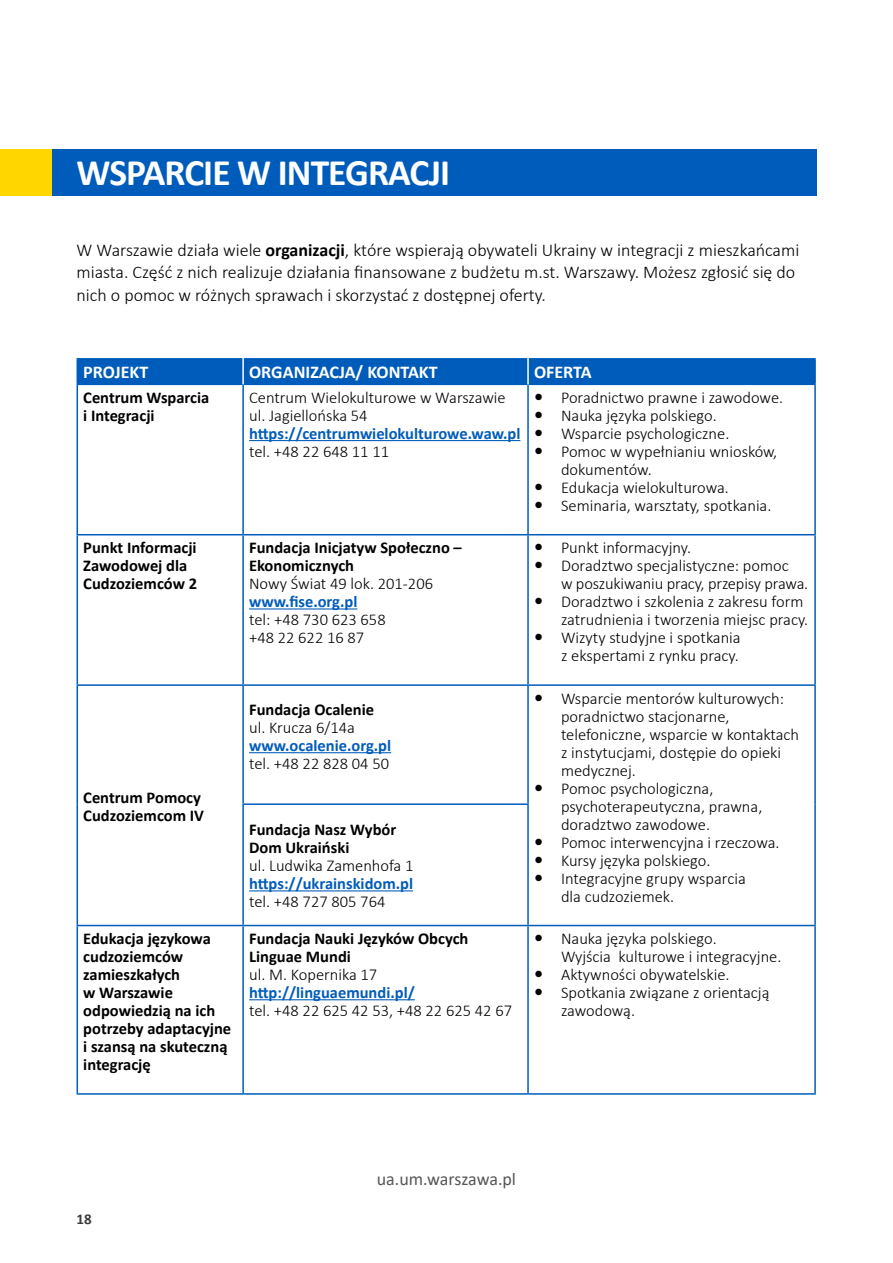
<style>
.page{position:relative;width:893px;height:1263px;background:#fff}
.page>*{position:absolute;margin:0;border:0;box-sizing:border-box;transform-origin:0 0}
.Naglowek_1{font:700 37.5px "Calibri";letter-spacing:-.025em;color:#fff}
.Naglowek_1-2{font:300 18px/22.5px "Calibri";color:#000}
.t1{font:700 18px "Calibri";color:#fff}
.t2{font:18px "Calibri";letter-spacing:-.01em;color:#575756}
.Normal_tabela{font:300 16.5px/18px "Calibri";color:#000}
.Normal_tabela-2{font:700 16.5px/18px "Calibri";color:#000}
.Normal_tabela-3{font:700 16.5px "Calibri";color:#005cba}
.t3{font:700 15px "Calibri";color:#3c3c3b}
.s1{font-weight:700}
</style>
<div class="page">
<div style="left:0;top:149px;width:816px;height:47px;background:#005cba"></div>
<div style="left:0;top:149px;width:51px;height:47px;background:#ffd600"></div>
<hr style="left:77px;top:358px;width:166px;height:2px;background:#005cba">
<div style="left:77px;top:359px;width:737px;height:25px;background:#005cba"></div>
<hr style="left:243px;top:358px;width:285px;height:2px;background:#005cba">
<hr style="left:528px;top:358px;width:288px;height:2px;background:#005cba">
<hr style="left:814px;top:360px;width:2px;height:24px;background:#005cba">
<hr style="left:77px;top:384px;width:166px;height:1px;background:#005cba">
<hr style="left:77px;top:385px;width:1px;height:149px;background:#005cba">
<hr style="left:243px;top:384px;width:285px;height:1px;background:#005cba">
<hr style="left:242px;top:385px;width:2px;height:149px;background:#005cba">
<hr style="left:528px;top:384px;width:288px;height:1px;background:#005cba">
<hr style="left:527px;top:385px;width:2px;height:149px;background:#005cba">
<hr style="left:814px;top:385px;width:2px;height:149px;background:#005cba">
<hr style="left:77px;top:534px;width:166px;height:1px;background:#005cba">
<hr style="left:77px;top:535px;width:1px;height:149px;background:#005cba">
<hr style="left:243px;top:534px;width:285px;height:1px;background:#005cba">
<hr style="left:242px;top:535px;width:2px;height:149px;background:#005cba">
<hr style="left:528px;top:534px;width:288px;height:1px;background:#005cba">
<hr style="left:527px;top:535px;width:2px;height:149px;background:#005cba">
<hr style="left:814px;top:535px;width:2px;height:149px;background:#005cba">
<hr style="left:77px;top:926px;width:1px;height:167px;background:#005cba">
<hr style="left:77px;top:1093px;width:166px;height:2px;background:#005cba">
<hr style="left:77px;top:684px;width:166px;height:2px;background:#005cba">
<hr style="left:77px;top:686px;width:1px;height:118px;background:#005cba">
<hr style="left:77px;top:804px;width:1px;height:121px;background:#005cba">
<hr style="left:77px;top:925px;width:166px;height:1px;background:#005cba">
<hr style="left:242px;top:926px;width:2px;height:167px;background:#005cba">
<hr style="left:243px;top:1093px;width:285px;height:2px;background:#005cba">
<hr style="left:527px;top:926px;width:2px;height:167px;background:#005cba">
<hr style="left:814px;top:926px;width:2px;height:167px;background:#005cba">
<hr style="left:528px;top:1093px;width:288px;height:2px;background:#005cba">
<hr style="left:528px;top:684px;width:288px;height:2px;background:#005cba">
<hr style="left:814px;top:686px;width:2px;height:118px;background:#005cba">
<hr style="left:814px;top:804px;width:2px;height:121px;background:#005cba">
<hr style="left:528px;top:925px;width:288px;height:1px;background:#005cba">
<hr style="left:242px;top:805px;width:2px;height:120px;background:#005cba">
<hr style="left:527px;top:805px;width:2px;height:120px;background:#005cba">
<hr style="left:243px;top:925px;width:285px;height:1px;background:#005cba">
<hr style="left:243px;top:684px;width:285px;height:2px;background:#005cba">
<hr style="left:242px;top:686px;width:2px;height:117px;background:#005cba">
<hr style="left:527px;top:686px;width:2px;height:117px;background:#005cba">
<hr style="left:242px;top:803px;width:287px;height:2px;background:#005cba">
<hr style="left:249px;top:440px;width:271px;height:1px;background:#005cba">
<hr style="left:249px;top:608px;width:108px;height:1px;background:#005cba">
<hr style="left:249px;top:752px;width:142px;height:1px;background:#005cba">
<hr style="left:249px;top:890px;width:164px;height:1px;background:#005cba">
<hr style="left:249px;top:999px;width:166px;height:1px;background:#005cba">
<hr style="left:242px;top:358px;width:2px;height:26px;background:#fff">
<hr style="left:527px;top:358px;width:2px;height:26px;background:#fff">
<p class="Naglowek_1" style="left:77px;top:146px;width:375px">WSPARCIE W INTEGRACJI</p>
<p class="Naglowek_1-2" style="left:77px;top:238px;width:724px">W Warszawie działa wiele <span class="s1">organizacji</span>, które wspierają obywateli Ukrainy w integracji z mieszkańcami miasta. Część z nich realizuje działania finansowane z budżetu m.st. Warszawy. Możesz zgłosić się do nich o pomoc w różnych sprawach i skorzystać z dostępnej oferty.</p>
<p class="t1" style="left:83px;top:360px;width:67px">PROJEKT</p>
<p class="t1" style="left:249px;top:360px;width:190px">ORGANIZACJA/ KONTAKT</p>
<p class="t1" style="left:534px;top:360px;width:59px">OFERTA</p>
<p class="Normal_tabela-2" style="left:83px;top:388px;width:128px">Centrum Wsparcia i Integracji</p>
<p class="Normal_tabela" style="left:249px;top:388px;width:258px">Centrum Wielokulturowe w Warszawie</p>
<p class="Normal_tabela" style="left:561px;top:388px;width:224px">Poradnictwo prawne i zawodowe.</p>
<p class="Normal_tabela" style="left:561px;top:406px;width:157px">Nauka języka polskiego.</p>
<p class="Normal_tabela" style="left:561px;top:424px;width:170px">Wsparcie psychologiczne.</p>
<p class="Normal_tabela" style="left:561px;top:442px;width:218px">Pomoc w wypełnianiu wniosków, dokumentów.</p>
<p class="Normal_tabela" style="left:561px;top:478px;width:169px">Edukacja wielokulturowa.</p>
<p class="Normal_tabela" style="left:561px;top:496px;width:212px">Seminaria, warsztaty, spotkania.</p>
<p class="Normal_tabela" style="left:249px;top:406px;width:120px">ul. Jagiellońska 54</p>
<p class="Normal_tabela-3" style="left:249px;top:422px;width:273px">https://centrumwielokulturowe.waw.pl</p>
<p class="Normal_tabela" style="left:249px;top:442px;width:141px">tel. +48 22 648 11 11</p>
<p class="Normal_tabela-2" style="left:83px;top:538px;width:115px">Punkt Informacji<br>Zawodowej dla<br>Cudzoziemców 2</p>
<p class="Normal_tabela-2" style="left:249px;top:538px;width:214px">Fundacja Inicjatyw Społeczno –<br>Ekonomicznych</p>
<p class="Normal_tabela" style="left:249px;top:574px;width:185px">Nowy Świat 49 lok. 201-206</p>
<p class="Normal_tabela-3" style="left:249px;top:590px;width:110px">www.fise.org.pl</p>
<p class="Normal_tabela" style="left:249px;top:610px;width:138px">tel: +48 730 623 658</p>
<p class="Normal_tabela" style="left:249px;top:628px;width:117px">+48 22 622 16 87</p>
<p class="Normal_tabela-2" style="left:83px;top:788px;width:122px">Centrum Pomocy<br>Cudzoziemcom IV</p>
<p class="Normal_tabela-2" style="left:249px;top:700px;width:126px">Fundacja Ocalenie</p>
<p class="Normal_tabela" style="left:249px;top:718px;width:107px">ul. Krucza 6/14a</p>
<p class="Normal_tabela-3" style="left:249px;top:734px;width:144px">www.ocalenie.org.pl</p>
<p class="Normal_tabela" style="left:249px;top:754px;width:141px">tel. +48 22 828 04 50</p>
<p class="Normal_tabela-2" style="left:249px;top:820px;width:149px">Fundacja Nasz Wybór</p>
<p class="Normal_tabela-2" style="left:249px;top:838px;width:102px">Dom Ukraiński</p>
<p class="Normal_tabela" style="left:249px;top:856px;width:166px">ul. Ludwika Zamenhofa 1</p>
<p class="Normal_tabela-3" style="left:249px;top:872px;width:166px">https://ukrainskidom.pl</p>
<p class="Normal_tabela" style="left:249px;top:892px;width:138px">tel. +48 727 805 764</p>
<p class="Normal_tabela-2" style="left:83px;top:929px;width:149px">Edukacja językowa cudzoziemców zamieszkałych<br>w Warszawie odpowiedzią na ich potrzeby adaptacyjne i szansą na skuteczną integrację</p>
<p class="Normal_tabela-2" style="left:249px;top:929px;width:221px">Fundacja Nauki Języków Obcych</p>
<p class="Normal_tabela-2" style="left:249px;top:947px;width:103px">Linguae Mundi</p>
<p class="Normal_tabela" style="left:249px;top:965px;width:130px">ul. M. Kopernika 17</p>
<p class="Normal_tabela-3" style="left:249px;top:981px;width:167px">http://linguaemundi.pl/</p>
<p class="Normal_tabela" style="left:249px;top:1001px;width:264px">tel. +48 22 625 42 53, +48 22 625 42 67</p>
<p class="t3" style="left:77px;top:1209px;width:17px">18</p>
<p class="t2" style="left:377px;top:1167px;width:141px">ua.um.warszawa.pl</p>
<p class="Normal_tabela" style="left:561px;top:538px;width:132px">Punkt informacyjny.</p>
<p class="Normal_tabela" style="left:561px;top:556px;width:249px">Doradztwo specjalistyczne: pomoc<br>w poszukiwaniu pracy, przepisy prawa.</p>
<p class="Normal_tabela" style="left:561px;top:592px;width:249px">Doradztwo i szkolenia z zakresu form zatrudnienia i tworzenia miejsc pracy.</p>
<p class="Normal_tabela" style="left:561px;top:628px;width:181px">Wizyty studyjne i spotkania z ekspertami z rynku pracy.</p>
<p class="Normal_tabela" style="left:561px;top:689px;width:240px">Wsparcie mentorów kulturowych: poradnictwo stacjonarne, telefoniczne, wsparcie w kontaktach z instytucjami, dostępie do opieki medycznej.</p>
<p class="Normal_tabela" style="left:561px;top:779px;width:203px">Pomoc psychologiczna, psychoterapeutyczna, prawna, doradztwo zawodowe.</p>
<p class="Normal_tabela" style="left:561px;top:833px;width:220px">Pomoc interwencyjna i rzeczowa.</p>
<p class="Normal_tabela" style="left:561px;top:851px;width:151px">Kursy języka polskiego.</p>
<p class="Normal_tabela" style="left:561px;top:869px;width:186px">Integracyjne grupy wsparcia dla cudzoziemek.</p>
<p class="Normal_tabela" style="left:561px;top:929px;width:222px">Nauka języka polskiego.<br>Wyjścia kulturowe i integracyjne.</p>
<p class="Normal_tabela" style="left:561px;top:965px;width:170px">Aktywności obywatelskie.</p>
<p class="Normal_tabela" style="left:561px;top:983px;width:210px">Spotkania związane z orientacją zawodową.</p>
</div>
